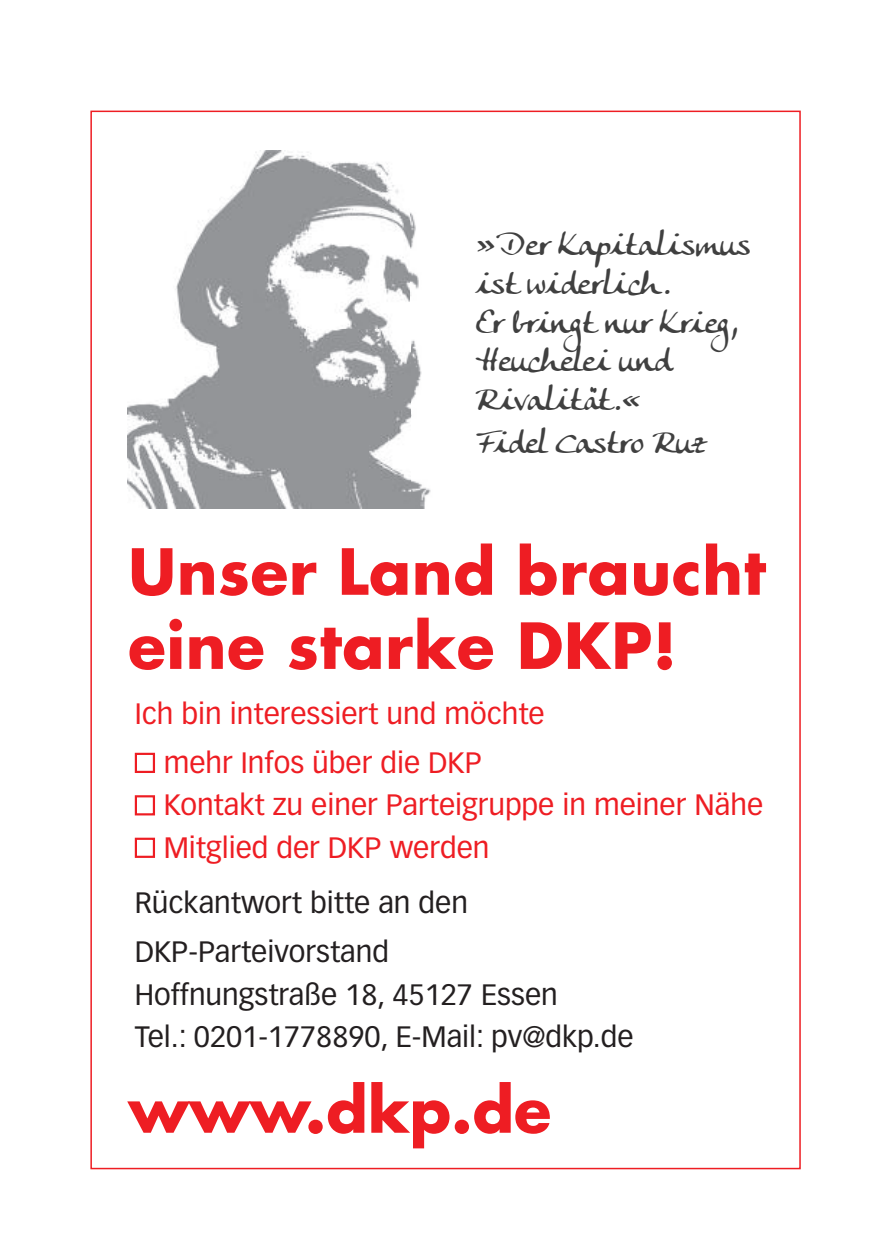
<style>
.page{position:relative;width:893px;height:1259px;background:#fff}
.page>*{position:absolute;margin:0;border:0;box-sizing:border-box;transform-origin:0 0}
.t1{font:700 61.8px/74.1px "Futura";letter-spacing:.01em;color:#ee1d23}
.t2{font:700 61.2px "Futura";color:#ee1d23}
.t3{font:32.1px/38.7px "Anke Calligraphic FG";letter-spacing:.02em;color:#404040}
.t4{font:29.1px/48.9px "Vectora LT Std";color:#ee1d23}
.t5{font:29.1px/48.9px "Vectora LT Std";color:#231f20}
</style>
<div class="page">
<div style="left:135px;top:753px;width:20px;height:20px;border:2px solid #ee1d23"></div>
<div style="left:135px;top:795px;width:20px;height:20px;border:2px solid #ee1d23"></div>
<div style="left:135px;top:837px;width:20px;height:21px;border:2px solid #ee1d23"></div>
<img style="left:128px;top:151px;width:303px;height:358px">
<p class="t3" style="left:476px;top:225px;width:276px">»Der Kapitalismus ist widerlich.<br>Er bringt nur Krieg,<br>Heuchelei und<br>Rivalität.«</p>
<p class="t3" style="left:476px;top:422px;width:231px">Fidel Castro Ruz</p>
<h1 class="t1" style="left:128px;top:540px;width:639px">Unser Land braucht eine starke DKP!</h1>
<p class="t4" style="left:164px;top:691px;width:382px;text-indent:-29px">Ich bin interessiert und möchte mehr Infos über die DKP</p>
<p class="t4" style="left:164px;top:785px;width:601px;line-height:42.6px">Kontakt zu einer Parteigruppe in meiner Nähe<br>Mitglied der DKP werden</p>
<p class="t5" style="left:135px;top:880px;width:335px">Rückantwort bitte an den<br>DKP-Parteivorstand</p>
<p class="t5" style="left:135px;top:974px;width:500px;line-height:42.6px">Hoffnungstraße 18, 45127 Essen<br>Tel.: 0201-1778890, E-Mail: pv@dkp.de</p>
<h2 class="t2" style="left:128px;top:1082px;width:425px">www.dkp.de</h2>
</div>
